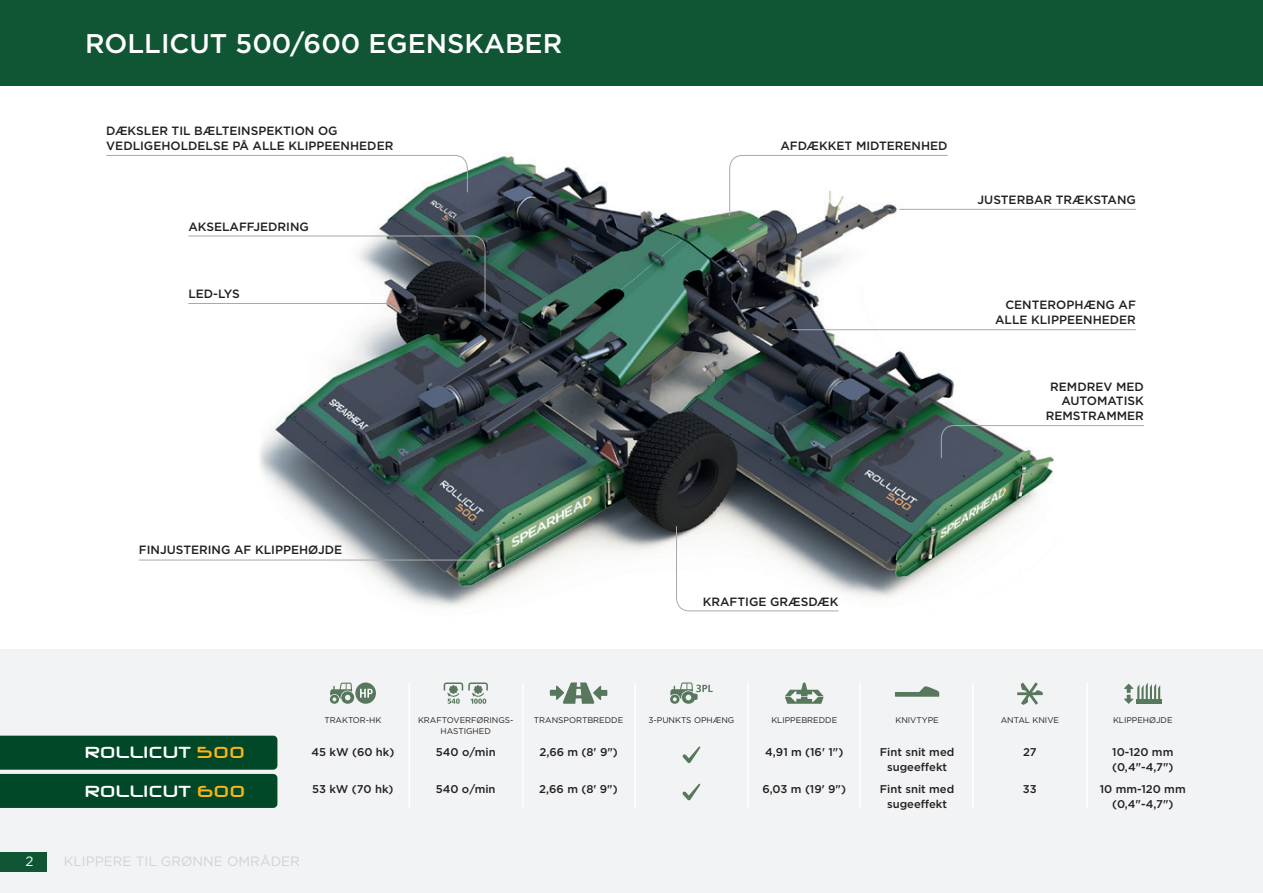
<style>
.page{position:relative;width:1263px;height:893px;background:#fff}
.page>*{position:absolute;margin:0;border:0;box-sizing:border-box;transform-origin:0 0}
.t1{font:500 27px "Gotham";color:#fff}
.t2{font:700 25.5px "Neuropol X";color:#fff}
.t3{font:13.5px "Gotham";color:#d1d2d4}
.t4{font:13.5px "Gotham";color:#fff}
.t5{font:500 12px/14.7px "Gotham";color:#231f20;text-align:right}
.t6{font:500 11.25px/15px "Gotham";color:#231f20;text-align:center}
.t7{font:8.25px/11.2px "Gotham";color:#231f20;text-align:center}
.s1{color:#fbb416}
</style>
<div class="page">
<img style="left:255px;top:154px;width:802px;height:453px">
<div style="left:0;top:650px;width:1263px;height:243px;background:#f2f3f4"></div>
<div style="left:0;top:0;width:1263px;height:85px;background:#115634"></div>
<hr style="left:408px;top:682px;width:2px;height:126px;background:#fff">
<hr style="left:522px;top:682px;width:2px;height:126px;background:#fff">
<hr style="left:747px;top:682px;width:2px;height:126px;background:#fff">
<hr style="left:634px;top:682px;width:2px;height:126px;background:#fff">
<hr style="left:972px;top:682px;width:1px;height:126px;background:#fff">
<hr style="left:1086px;top:682px;width:2px;height:126px;background:#fff">
<hr style="left:859px;top:682px;width:2px;height:126px;background:#fff">
<svg style="left:682px;top:746px;width:19px;height:17px"></svg>
<svg style="left:188px;top:235px;width:298px;height:78px"></svg>
<svg style="left:355px;top:682px;width:21px;height:22px"></svg>
<svg style="left:360px;top:689px;width:13px;height:9px"></svg>
<svg style="left:329px;top:683px;width:25px;height:21px"></svg>
<svg style="left:444px;top:682px;width:44px;height:22px"></svg>
<svg style="left:550px;top:682px;width:57px;height:22px"></svg>
<svg style="left:670px;top:682px;width:43px;height:22px"></svg>
<svg style="left:785px;top:682px;width:39px;height:22px"></svg>
<svg style="left:895px;top:686px;width:44px;height:11px"></svg>
<svg style="left:1017px;top:682px;width:26px;height:23px"></svg>
<hr style="left:1135px;top:700px;width:26px;height:4px;background:#57785d">
<svg style="left:1124px;top:682px;width:36px;height:22px"></svg>
<svg style="left:0;top:736px;width:277px;height:72px;background:#0f5234"></svg>
<svg style="left:682px;top:783px;width:19px;height:17px"></svg>
<svg style="left:729px;top:155px;width:219px;height:61px"></svg>
<svg style="left:676px;top:525px;width:163px;height:87px"></svg>
<svg style="left:106px;top:155px;width:362px;height:38px"></svg>
<svg style="left:940px;top:425px;width:204px;height:34px"></svg>
<hr style="left:899px;top:209px;width:237px;height:1px;background:#a8a9ad">
<hr style="left:188px;top:303px;width:201px;height:1px;background:#a8a9ad">
<hr style="left:791px;top:329px;width:345px;height:1px;background:#a8a9ad">
<hr style="left:139px;top:560px;width:354px;height:1px;background:#a8a9ad">
<div style="left:0;top:853px;width:47px;height:19px;background:#115634"></div>
<h1 class="t1" style="left:85px;top:26px;width:479px">ROLLICUT 500/600 EGENSKABER</h1>
<p class="t5" style="left:106px;top:123px;width:289px;text-align:left">DÆKSLER TIL BÆLTEINSPEKTION OG<br>VEDLIGEHOLDELSE PÅ ALLE KLIPPEENHEDER</p>
<p class="t5" style="left:188px;top:219px;width:122px">AKSELAFFJEDRING</p>
<p class="t5" style="left:188px;top:286px;width:53px">LED-LYS</p>
<p class="t5" style="left:780px;top:138px;width:169px">AFDÆKKET MIDTERENHED</p>
<p class="t5" style="left:977px;top:192px;width:160px">JUSTERBAR TRÆKSTANG</p>
<p class="t5" style="left:995px;top:298px;width:142px">CENTEROPHÆNG AF<br>ALLE KLIPPEENHEDER</p>
<p class="t5" style="left:1046px;top:379px;width:100px">REMDREV MED<br>AUTOMATISK<br>REMSTRAMMER</p>
<p class="t5" style="left:139px;top:543px;width:205px">FINJUSTERING AF KLIPPEHØJDE</p>
<p class="t5" style="left:703px;top:594px;width:137px">KRAFTIGE GRÆSDÆK</p>
<p class="t4" style="left:26px;top:853px;width:10px">2</p>
<p class="t7" style="left:324px;top:714px;width:59px">TRAKTOR-HK</p>
<p class="t7" style="left:418px;top:714px;width:97px">KRAFTOVERFØRINGS-<br>HASTIGHED</p>
<p class="t7" style="left:534px;top:714px;width:91px">TRANSPORTBREDDE</p>
<p class="t7" style="left:648px;top:714px;width:87px">3-PUNKTS OPHÆNG</p>
<p class="t7" style="left:771px;top:714px;width:67px">KLIPPEBREDDE</p>
<p class="t7" style="left:895px;top:714px;width:45px">KNIVTYPE</p>
<p class="t7" style="left:1001px;top:714px;width:60px">ANTAL KNIVE</p>
<p class="t7" style="left:1113px;top:714px;width:61px">KLIPPEHØJDE</p>
<h2 class="t2" style="left:85px;top:742px;width:162px">ROLLICUT <span class="s1">500</span></h2>
<p class="t6" style="left:312px;top:744px;width:84px">45 kW (60 hk)</p>
<p class="t6" style="left:436px;top:744px;width:61px">540 o/min</p>
<p class="t6" style="left:539px;top:744px;width:80px">2,66 m (8' 9")</p>
<p class="t6" style="left:765px;top:744px;width:80px">4,91 m (16' 1")</p>
<p class="t6" style="left:880px;top:744px;width:76px">Fint snit med sugeeffekt</p>
<p class="t6" style="left:1023px;top:744px;width:15px">27</p>
<p class="t6" style="left:1112px;top:744px;width:63px;text-align:left">10-120 mm (0,4"-4,7")</p>
<h2 class="t2" style="left:85px;top:781px;width:162px">ROLLICUT <span class="s1">600</span></h2>
<p class="t6" style="left:312px;top:781px;width:83px">53 kW (70 hk)</p>
<p class="t6" style="left:436px;top:781px;width:61px">540 o/min</p>
<p class="t6" style="left:539px;top:781px;width:80px">2,66 m (8' 9")</p>
<p class="t6" style="left:762px;top:781px;width:85px">6,03 m (19' 9")</p>
<p class="t6" style="left:880px;top:781px;width:76px">Fint snit med sugeeffekt</p>
<p class="t6" style="left:1023px;top:781px;width:15px">33</p>
<p class="t6" style="left:1100px;top:781px;width:87px">10 mm-120 mm (0,4"-4,7")</p>
<p class="t3" style="left:64px;top:853px;width:238px">KLIPPERE TIL GRØNNE OMRÅDER</p>
</div>
